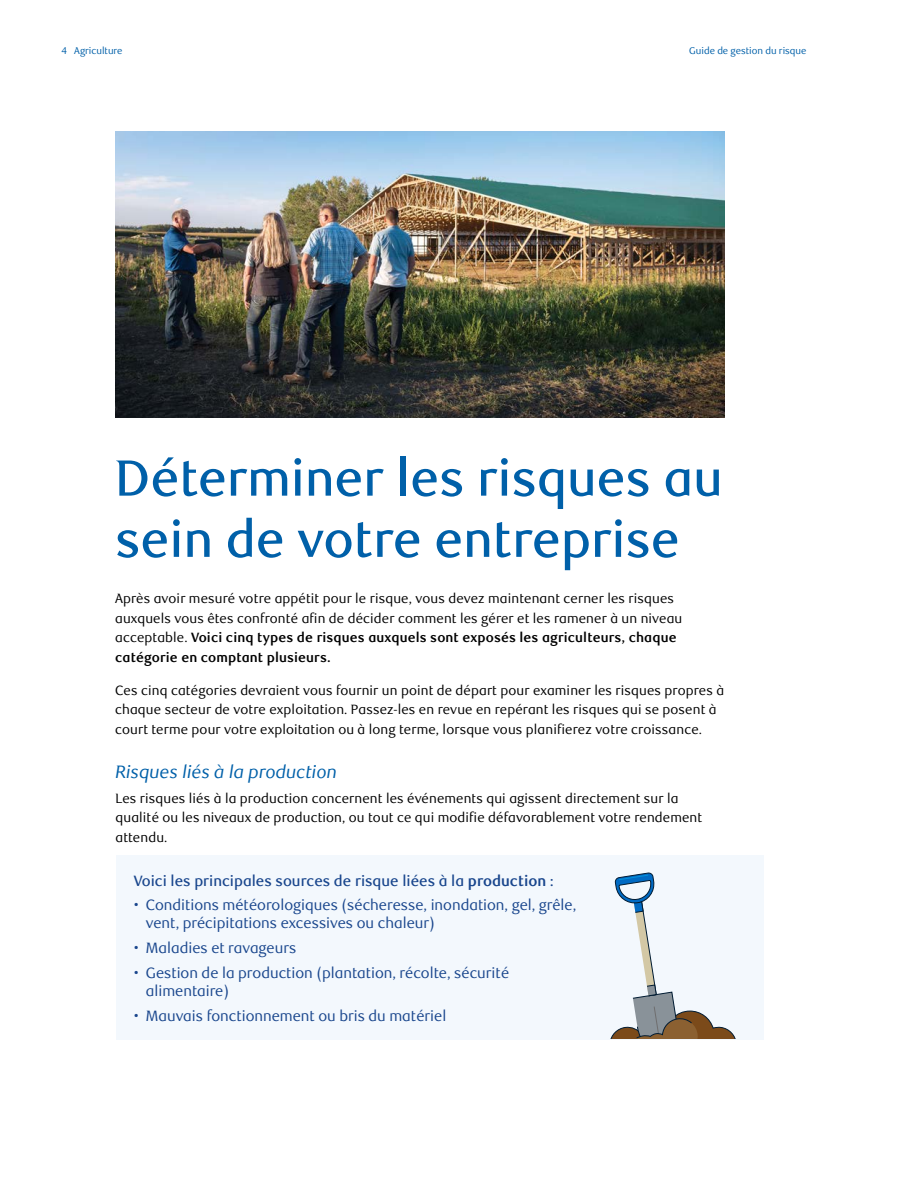
<style>
.page{position:relative;width:918px;height:1188px;background:#fff}
.page>*{position:absolute;margin:0;border:0;box-sizing:border-box;transform-origin:0 0}
.Headline_-_36pt{font:500 51px/61.2px "RBC Display";color:#0060a9}
.Headline_-_36pt-2{font:italic 18px "RBC Display";color:#0060a9}
.Headline_-_36pt-3{font:15px/18px "RBC Display";color:#19468d}
.Headline_-_36pt-4{font:500 15px "RBC Display";color:#19468d}
.Body_copy_12_16{font:13.5px/19.5px "RBC Display";letter-spacing:.01em;color:#000}
.t1{font:9.75px "RBC Display";color:#0060a9}
.s1{font-weight:700}
</style>
<div class="page">
<div style="left:116px;top:855px;width:648px;height:185px;background:#f3f8fd"></div>
<img style="left:115px;top:132px;width:609px;height:285px">
<svg style="left:610px;top:873px;width:126px;height:166px"></svg>
<p class="t1" style="left:62px;top:45px;width:62px">4 Agriculture</p>
<p class="t1" style="left:689px;top:45px;width:119px">Guide de gestion du risque</p>
<p class="Headline_-_36pt" style="left:115px;top:449px;width:609px">Déterminer les risques au sein de votre entreprise</p>
<p class="Body_copy_12_16" style="left:115px;top:589px;width:569px">Après avoir mesuré votre appétit pour le risque, vous devez maintenant cerner les risques auxquels vous êtes confronté afin de décider comment les gérer et les ramener à un niveau acceptable. <span class="s1">Voici cinq types de risques auxquels sont exposés les agriculteurs, chaque catégorie en comptant plusieurs.</span></p>
<p class="Body_copy_12_16" style="left:115px;top:681px;width:610px">Ces cinq catégories devraient vous fournir un point de départ pour examiner les risques propres à chaque secteur de votre exploitation. Passez-les en revue en repérant les risques qui se posent à court terme pour votre exploitation ou à long terme, lorsque vous planifierez votre croissance.</p>
<p class="Headline_-_36pt-2" style="left:116px;top:761px;width:223px">Risques liés à la production</p>
<p class="Body_copy_12_16" style="left:116px;top:789px;width:588px">Les risques liés à la production concernent les événements qui agissent directement sur la qualité ou les niveaux de production, ou tout ce qui modifie défavorablement votre rendement attendu.</p>
<p class="Headline_-_36pt-4" style="left:134px;top:872px;width:422px">Voici les principales sources de risque liées à la <span class="s1">production</span> :</p>
<p class="Headline_-_36pt-3" style="left:146px;top:897px;width:432px;text-indent:-12px">• Conditions météorologiques (sécheresse, inondation, gel, grêle, vent, précipitations excessives ou chaleur)</p>
<p class="Headline_-_36pt-3" style="left:134px;top:939px;width:164px">• Maladies et ravageurs</p>
<p class="Headline_-_36pt-3" style="left:146px;top:964px;width:365px;text-indent:-12px">• Gestion de la production (plantation, récolte, sécurité alimentaire)</p>
<p class="Headline_-_36pt-3" style="left:134px;top:1007px;width:314px">• Mauvais fonctionnement ou bris du matériel</p>
</div>
